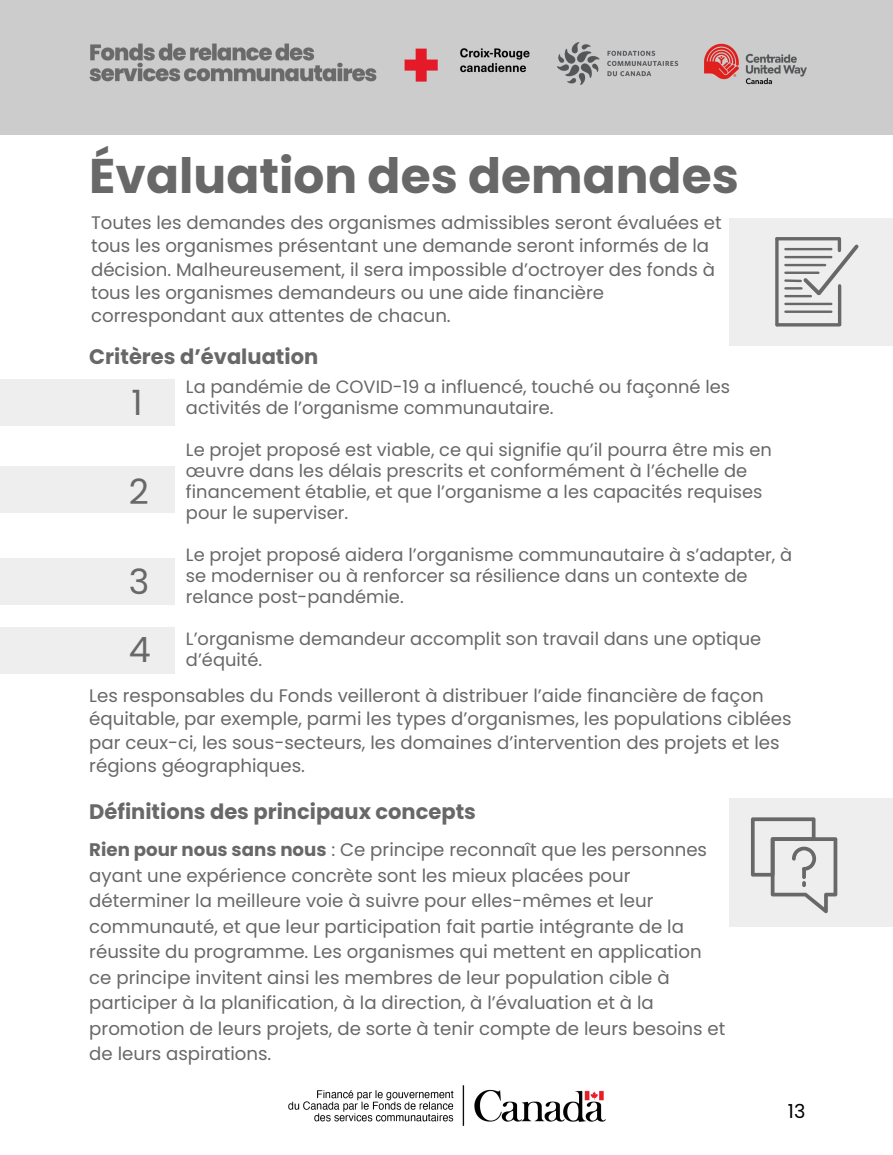
<style>
.page{position:relative;width:893px;height:1155px;background:#fff}
.page>*{position:absolute;margin:0;border:0;box-sizing:border-box;transform-origin:0 0}
.t1{font:700 48.65px "Poppins";color:#686868}
.t2{font:34.86px/67.7px "Poppins";color:#686868}
.t3{font:700 21px "Poppins";color:#686868}
.t4{font:19.25px "Poppins";color:#000}
.t5{font:18.16px/25.5px "Poppins";color:#686868}
.t6{font:17.85px/21px "Poppins";color:#686868}
.s1{font-weight:700}
</style>
<div class="page">
<div style="left:0;top:0;width:892px;height:135px;background:#ccc"></div>
<div style="left:0;top:379px;width:175px;height:46px;background:#eee"></div>
<div style="left:729px;top:218px;width:163px;height:128px;background:#eee"></div>
<hr style="left:785px;top:303px;width:46px;height:2px;background:#686868">
<hr style="left:785px;top:311px;width:46px;height:2px;background:#686868">
<hr style="left:776px;top:237px;width:63px;height:3px;background:#686868">
<svg style="left:777px;top:323px;width:62px;height:4px"></svg>
<hr style="left:775px;top:239px;width:3px;height:86px;background:#686868">
<hr style="left:837px;top:239px;width:4px;height:11px;background:#686868">
<svg style="left:837px;top:299px;width:4px;height:25px"></svg>
<svg style="left:784px;top:241px;width:75px;height:58px"></svg>
<div style="left:0;top:467px;width:175px;height:46px;background:#eee"></div>
<div style="left:0;top:559px;width:175px;height:46px;background:#eee"></div>
<div style="left:0;top:628px;width:175px;height:46px;background:#eee"></div>
<div style="left:729px;top:799px;width:163px;height:127px;background:#eee"></div>
<svg style="left:751px;top:817px;width:86px;height:96px"></svg>
<img style="left:288px;top:1085px;width:318px;height:41px">
<img style="left:90px;top:42px;width:716px;height:43px">
<h1 class="t1" style="left:89px;top:142px;width:651px">Évaluation des demandes</h1>
<p class="t5" style="left:91px;top:211px;width:632px;line-height:23.4px">Toutes les demandes des organismes admissibles seront évaluées et tous les organismes présentant une demande seront informés de la décision. Malheureusement, il sera impossible d’octroyer des fonds à tous les organismes demandeurs ou une aide financière correspondant aux attentes de chacun.</p>
<p class="t3" style="left:89px;top:342px;width:230px">Critères d’évaluation</p>
<p class="t6" style="left:186px;top:376px;width:545px">La pandémie de COVID-19 a influencé, touché ou façonné les activités de l’organisme communautaire.</p>
<p class="t6" style="left:186px;top:439px;width:587px">Le projet proposé est viable, ce qui signifie qu’il pourra être mis en œuvre dans les délais prescrits et conformément à l’échelle de financement établie, et que l’organisme a les capacités requises pour le superviser.</p>
<p class="t6" style="left:186px;top:544px;width:607px">Le projet proposé aidera l’organisme communautaire à s’adapter, à se moderniser ou à renforcer sa résilience dans un contexte de relance post-pandémie.</p>
<p class="t6" style="left:186px;top:628px;width:576px">L’organisme demandeur accomplit son travail dans une optique d’équité.</p>
<p class="t5" style="left:89px;top:684px;width:703px;line-height:23.4px">Les responsables du Fonds veilleront à distribuer l’aide financière de façon équitable, par exemple, parmi les types d’organismes, les populations ciblées par ceux-ci, les sous-secteurs, les domaines d’intervention des projets et les régions géographiques.</p>
<h2 class="t2" style="left:131px;top:369px;width:13px">1</h2>
<h2 class="t2" style="left:129px;top:458px;width:22px">2</h2>
<h2 class="t2" style="left:129px;top:548px;width:23px">3<br>4</h2>
<p class="t3" style="left:89px;top:797px;width:388px">Définitions des principaux concepts</p>
<p class="t5" style="left:89px;top:837px;width:637px"><span class="s1">Rien pour nous sans nous</span> : Ce principe reconnaît que les personnes ayant une expérience concrète sont les mieux placées pour déterminer la meilleure voie à suivre pour elles-mêmes et leur communauté, et que leur participation fait partie intégrante de la réussite du programme. Les organismes qui mettent en application ce principe invitent ainsi les membres de leur population cible à participer à la planification, à la direction, à l’évaluation et à la promotion de leurs projets, de sorte à tenir compte de leurs besoins et de leurs aspirations.</p>
<p class="t4" style="left:788px;top:1098px;width:19px">13</p>
</div>
